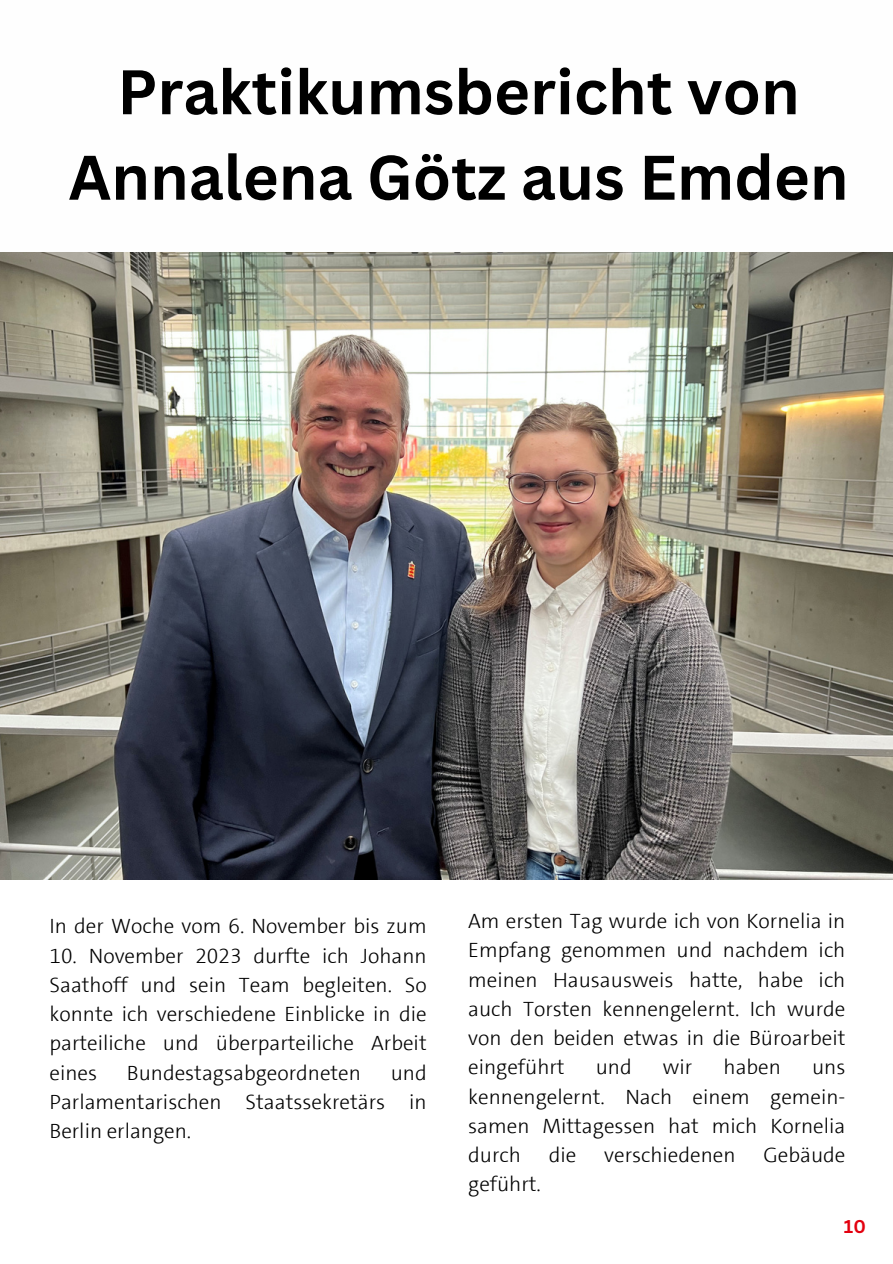
<style>
.page{position:relative;width:893px;height:1264px;background:#fff}
.page>*{position:absolute;margin:0;border:0;box-sizing:border-box;transform-origin:0 0}
.t1{font:700 61.5px "Canva Sans";color:#000}
.t2{font:300 21px/29.2px "SPD The Sans";color:#000;text-align:justify}
.t3{font:700 18px "Canva Sans";color:#e3000f}
</style>
<div class="page">
<img style="left:0;top:253px;width:892px;height:626px">
<p class="t1" style="left:117px;top:49px;width:684px">Praktikumsbericht von</p>
<p class="t1" style="left:68px;top:134px;width:781px">Annalena Götz aus Emden</p>
<p class="t2" style="left:50px;top:911px;width:378px">In der Woche vom 6. November bis zum</p>
<p class="t2" style="left:50px;top:941px;width:378px">10. November 2023 durfte ich Johann Saathoff und sein Team begleiten. So konnte ich verschiedene Einblicke in die parteiliche und überparteiliche Arbeit eines</p>
<p class="t2" style="left:50px;top:1058px;width:378px;text-indent:341px">und Parlamentarischen Staatssekretärs in Berlin erlangen.</p>
<p class="t2" style="left:127px;top:1058px;width:235px">Bundestagsabgeordneten</p>
<p class="t2" style="left:468px;top:906px;width:378px">Am ersten Tag wurde ich von Kornelia in Empfang genommen und nachdem ich meinen Hausausweis hatte, habe ich auch Torsten kennengelernt. Ich wurde von den beiden etwas in die Büroarbeit eingeführt</p>
<p class="t2" style="left:595px;top:1052px;width:37px">und</p>
<p class="t2" style="left:663px;top:1052px;width:31px">wir</p>
<p class="t2" style="left:723px;top:1052px;width:59px">haben</p>
<p class="t2" style="left:468px;top:1052px;width:378px;text-indent:344px">uns kennengelernt. Nach einem gemein&shy;samen Mittagessen hat mich Kornelia durch</p>
<p class="t2" style="left:548px;top:1140px;width:29px">die</p>
<p class="t2" style="left:604px;top:1140px;width:133px">verschiedenen</p>
<p class="t2" style="left:763px;top:1140px;width:83px">Gebäude</p>
<p class="t2" style="left:468px;top:1169px;width:74px">geführt.</p>
<p class="t3" style="left:843px;top:1213px;width:23px">10</p>
</div>
